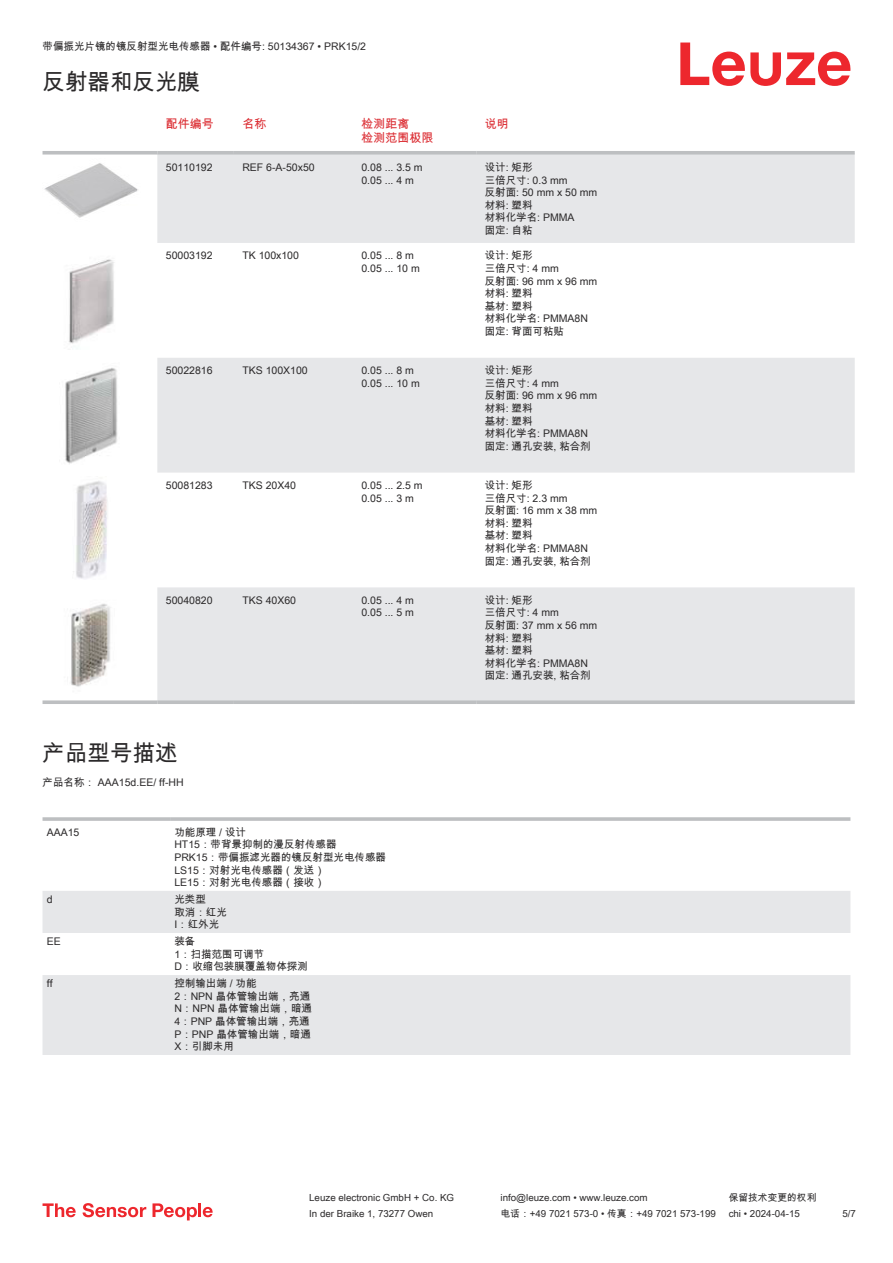
<style>
.page{position:relative;width:893px;height:1263px;background:#fff}
.page>*{position:absolute;margin:0;border:0;box-sizing:border-box;transform-origin:0 0}
.t1{font:22.5px "Arial Unicode MS";color:#2b292a}
.t2{font:12px/14.4px "Arial Unicode MS";color:#db2a30}
.t3{font:10.5px/12.6px "Arial Unicode MS";color:#2b292a}
.t4{font:9.75px "Arial Unicode MS";color:#2b292a}
</style>
<div class="page">
<svg style="left:680px;top:43px;width:170px;height:43px"></svg>
<svg style="left:157px;top:155px;width:698px;height:545px;fill:#e6e7e9"></svg>
<svg style="left:43px;top:151px;width:114px;height:4px"></svg>
<svg style="left:157px;top:151px;width:77px;height:4px"></svg>
<svg style="left:234px;top:151px;width:119px;height:4px"></svg>
<svg style="left:353px;top:151px;width:123px;height:4px"></svg>
<svg style="left:476px;top:151px;width:379px;height:4px;background:#c1c3c5"></svg>
<svg style="left:43px;top:700px;width:114px;height:4px"></svg>
<svg style="left:157px;top:700px;width:77px;height:4px"></svg>
<svg style="left:234px;top:700px;width:119px;height:4px"></svg>
<svg style="left:353px;top:700px;width:123px;height:4px"></svg>
<svg style="left:476px;top:700px;width:379px;height:4px;background:#c1c3c5"></svg>
<img style="left:44px;top:163px;width:94px;height:55px">
<img style="left:69px;top:259px;width:45px;height:85px">
<img style="left:65px;top:368px;width:53px;height:96px">
<img style="left:73px;top:481px;width:34px;height:98px">
<img style="left:70px;top:603px;width:41px;height:84px">
<svg style="left:43px;top:891px;width:807px;height:164px;fill:#e6e7e9"></svg>
<svg style="left:43px;top:817px;width:127px;height:4px"></svg>
<hr style="left:170px;top:817px;width:680px;height:4px;background:#c4c6c8">
<svg style="left:43px;top:1203px;width:33px;height:14px"></svg>
<svg style="left:83px;top:1203px;width:63px;height:14px"></svg>
<svg style="left:153px;top:1203px;width:44px;height:17px"></svg>
<hr style="left:198px;top:1203px;width:3px;height:14px;background:#ed272d">
<svg style="left:203px;top:1207px;width:10px;height:10px"></svg>
<p class="t3" style="left:43px;top:40px;width:325px">带偏振光片镜的镜反射型光电传感器 • 配件编号: 50134367 • PRK15/2</p>
<h1 class="t1" style="left:43px;top:66px;width:159px">反射器和反光膜</h1>
<p class="t2" style="left:166px;top:116px;width:49px">配件编号</p>
<p class="t2" style="left:242px;top:116px;width:25px">名称</p>
<p class="t2" style="left:361px;top:116px;width:74px">检测距离<br>检测范围极限</p>
<p class="t2" style="left:485px;top:116px;width:25px">说明</p>
<p class="t3" style="left:166px;top:161px;width:48px">50110192</p>
<p class="t3" style="left:242px;top:161px;width:74px">REF 6-A-50x50</p>
<p class="t3" style="left:361px;top:161px;width:63px">0.08 ... 3.5 m<br>0.05 ... 4 m</p>
<p class="t3" style="left:485px;top:161px;width:114px">设计: 矩形<br>三倍尺寸: 0.3 mm<br>反射面: 50 mm x 50 mm材料: 塑料<br>材料化学名: PMMA<br>固定: 自粘</p>
<p class="t3" style="left:166px;top:249px;width:48px">50003192</p>
<p class="t3" style="left:242px;top:249px;width:58px">TK 100x100</p>
<p class="t3" style="left:361px;top:249px;width:60px">0.05 ... 8 m<br>0.05 ... 10 m</p>
<p class="t3" style="left:485px;top:249px;width:114px">设计: 矩形<br>三倍尺寸: 4 mm<br>反射面: 96 mm x 96 mm材料: 塑料<br>基材: 塑料<br>材料化学名: PMMA8N固定: 背面可粘贴</p>
<p class="t3" style="left:166px;top:364px;width:48px">50022816</p>
<p class="t3" style="left:242px;top:364px;width:67px">TKS 100X100</p>
<p class="t3" style="left:361px;top:364px;width:60px">0.05 ... 8 m<br>0.05 ... 10 m</p>
<p class="t3" style="left:485px;top:364px;width:114px">设计: 矩形<br>三倍尺寸: 4 mm<br>反射面: 96 mm x 96 mm材料: 塑料<br>基材: 塑料<br>材料化学名: PMMA8N固定: 通孔安装, 粘合剂</p>
<p class="t3" style="left:166px;top:479px;width:48px">50081283</p>
<p class="t3" style="left:242px;top:479px;width:55px">TKS 20X40</p>
<p class="t3" style="left:361px;top:479px;width:63px">0.05 ... 2.5 m<br>0.05 ... 3 m</p>
<p class="t3" style="left:485px;top:479px;width:114px">设计: 矩形<br>三倍尺寸: 2.3 mm<br>反射面: 16 mm x 38 mm材料: 塑料<br>基材: 塑料<br>材料化学名: PMMA8N固定: 通孔安装, 粘合剂</p>
<p class="t3" style="left:166px;top:594px;width:48px">50040820</p>
<p class="t3" style="left:242px;top:594px;width:55px">TKS 40X60</p>
<p class="t3" style="left:361px;top:594px;width:54px">0.05 ... 4 m<br>0.05 ... 5 m</p>
<p class="t3" style="left:485px;top:594px;width:114px">设计: 矩形<br>三倍尺寸: 4 mm<br>反射面: 37 mm x 56 mm材料: 塑料<br>基材: 塑料<br>材料化学名: PMMA8N固定: 通孔安装, 粘合剂</p>
<h1 class="t1" style="left:43px;top:736px;width:136px">产品型号描述</h1>
<p class="t3" style="left:43px;top:776px;width:143px">产品名称： AAA15d.EE/ ff-HH</p>
<p class="t3" style="left:47px;top:825px;width:34px">AAA15</p>
<p class="t3" style="left:174px;top:825px;width:213px">功能原理 / 设计<br>HT15：带背景抑制的漫反射传感器<br>PRK15：带偏振滤光器的镜反射型光电传感器<br>LS15：对射光电传感器（发送）<br>LE15：对射光电传感器（接收）</p>
<p class="t3" style="left:47px;top:893px;width:7px">d</p>
<p class="t3" style="left:174px;top:893px;width:54px">光类型<br>取消：红光<br>I：红外光</p>
<p class="t3" style="left:47px;top:936px;width:16px">EE</p>
<p class="t3" style="left:174px;top:935px;width:135px">装备<br>1：扫描范围可调节<br>D：收缩包装膜覆盖物体探测</p>
<p class="t3" style="left:47px;top:977px;width:7px">ff</p>
<p class="t3" style="left:174px;top:977px;width:139px">控制输出端 / 功能<br>2：NPN 晶体管输出端，亮通<br>N：NPN 晶体管输出端，暗通<br>4：PNP 晶体管输出端，亮通<br>P：PNP 晶体管输出端，暗通<br>X：引脚未用</p>
<p class="t4" style="left:309px;top:1191px;width:146px">Leuze electronic GmbH + Co. KG</p>
<p class="t4" style="left:501px;top:1191px;width:149px">info@leuze.com • www.leuze.com</p>
<p class="t4" style="left:729px;top:1191px;width:89px">保留技术变更的权利</p>
<p class="t4" style="left:309px;top:1206px;width:126px">In der Braike 1, 73277 Owen</p>
<p class="t4" style="left:501px;top:1206px;width:217px">电话：+49 7021 573-0 • 传真：+49 7021 573-199</p>
<p class="t4" style="left:729px;top:1206px;width:73px">chi • 2024-04-15</p>
<p class="t4" style="left:842px;top:1206px;width:15px">5/7</p>
</div>
